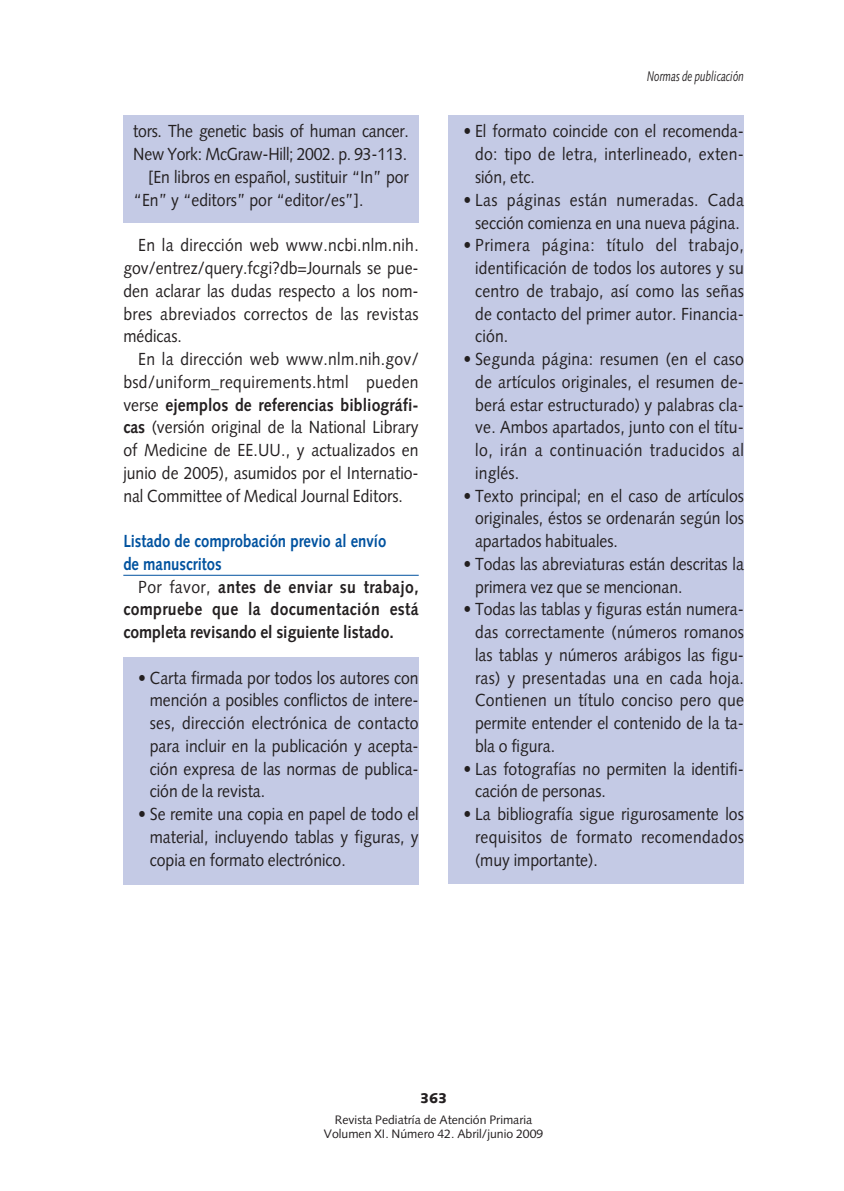
<style>
.page{position:relative;width:844px;height:1191px;background:#fff}
.page>*{position:absolute;margin:0;border:0;box-sizing:border-box;transform-origin:0 0}
.t1{font:17.5px/22.8px "Syntax";color:#231f20;text-align:justify;scale:.9 1}
.t2{font:700 17.5px/22.8px "Syntax";color:#231f20;text-align:justify;scale:.9 1}
.t3{font:700 17.5px/22.8px "Syntax";color:#00529f;scale:.85 1}
.t4{font:italic 14px "Syntax";color:#231f20;scale:.7 1}
.t5{font:900 14px "Syntax";color:#231f20}
.t6{font:12.25px/14px "Syntax";color:#231f20;text-align:center}
.s1{font-weight:700}
.s2{font-weight:400}
</style>
<div class="page">
<div style="left:123px;top:116px;width:295px;height:107px;background:#c4cae5"></div>
<div style="left:448px;top:116px;width:295px;height:768px;background:#c4cae5"></div>
<div style="left:123px;top:657px;width:295px;height:227px;background:#c4cae5"></div>
<hr style="left:123px;top:575px;width:295px;height:1px;background:#00529f">
<p class="t1" style="left:133px;top:122px;width:307px">tors. The genetic basis of human cancer.</p>
<p class="t1" style="left:133px;top:144px;width:306px">New York: McGraw-Hill; 2002. p. 93-113.</p>
<p class="t1" style="left:148px;top:167px;width:291px">[En libros en español, sustituir “In” por</p>
<p class="t1" style="left:133px;top:190px;width:257px">“En” y “editors” por “editor/es”].</p>
<p class="t1" style="left:123px;top:235px;width:329px;text-indent:15px">En la dirección web www.ncbi.nlm.nih. gov/entrez/query.fcgi?db=Journals se pue&shy;den aclarar las dudas respecto a los nom&shy;bres abreviados correctos de las revistas médicas.</p>
<p class="t1" style="left:123px;top:349px;width:329px;text-indent:15px">En la dirección web www.nlm.nih.gov/ bsd/uniform_requirements.html pueden verse <span class="s1">ejemplos de referencias bibliográfi&shy;cas</span> (versión original de la National Library of Medicine de EE.UU., y actualizados en junio de 2005), asumidos por el Internatio&shy;nal Committee of Medical Journal Editors.</p>
<p class="t3" style="left:123px;top:531px;width:311px">Listado de comprobación previo al envío de manuscritos</p>
<p class="t2" style="left:123px;top:577px;width:329px;text-indent:15px"><span class="s2">Por favor,</span> antes de enviar su trabajo, compruebe que la documentación está completa revisando el siguiente listado.</p>
<p class="t1" style="left:150px;top:668px;width:300px;text-indent:-12px">• Carta firmada por todos los autores con mención a posibles conflictos de intere&shy;ses, dirección electrónica de contacto para incluir en la publicación y acepta&shy;ción expresa de las normas de publica&shy;ción de la revista.</p>
<p class="t1" style="left:150px;top:804px;width:300px;text-indent:-12px">• Se remite una copia en papel de todo el material, incluyendo tablas y figuras, y copia en formato electrónico.</p>
<p class="t4" style="left:647px;top:70px;width:140px">Normas de publicación</p>
<p class="t1" style="left:475px;top:122px;width:300px;text-indent:-12px">• El formato coincide con el recomenda&shy;do: tipo de letra, interlineado, exten&shy;sión, etc.</p>
<p class="t1" style="left:463px;top:190px;width:313px;text-align:center">• Las páginas están numeradas. Cada sección comienza en una nueva página.</p>
<p class="t1" style="left:475px;top:235px;width:300px;text-indent:-12px">• Primera página: título del trabajo, identificación de todos los autores y su centro de trabajo, así como las señas de contacto del primer autor. Financia&shy;ción.</p>
<p class="t1" style="left:475px;top:349px;width:300px;text-indent:-12px">• Segunda página: resumen (en el caso de artículos originales, el resumen de&shy;berá estar estructurado) y palabras cla&shy;ve. Ambos apartados, junto con el títu&shy;lo, irán a continuación traducidos al inglés.</p>
<p class="t1" style="left:475px;top:486px;width:300px;text-indent:-12px">• Texto principal; en el caso de artículos originales, éstos se ordenarán según los apartados habituales.</p>
<p class="t1" style="left:475px;top:554px;width:300px;text-indent:-12px">• Todas las abreviaturas están descritas la primera vez que se mencionan.</p>
<p class="t1" style="left:475px;top:599px;width:300px;text-indent:-12px">• Todas las tablas y figuras están numera&shy;das correctamente (números romanos las tablas y números arábigos las figu&shy;ras) y presentadas una en cada hoja.<br>Contienen un título conciso pero que permite entender el contenido de la ta&shy;bla o figura.</p>
<p class="t1" style="left:475px;top:759px;width:300px;text-indent:-12px">• Las fotografías no permiten la identifi&shy;cación de personas.</p>
<p class="t1" style="left:475px;top:804px;width:300px;text-indent:-12px">• La bibliografía sigue rigurosamente los requisitos de formato recomendados (muy importante).</p>
<p class="t5" style="left:420px;top:1092px;width:29px">363</p>
<p class="t6" style="left:324px;top:1113px;width:221px">Revista Pediatría de Atención Primaria<br>Volumen XI. Número 42. Abril/junio 2009</p>
</div>
